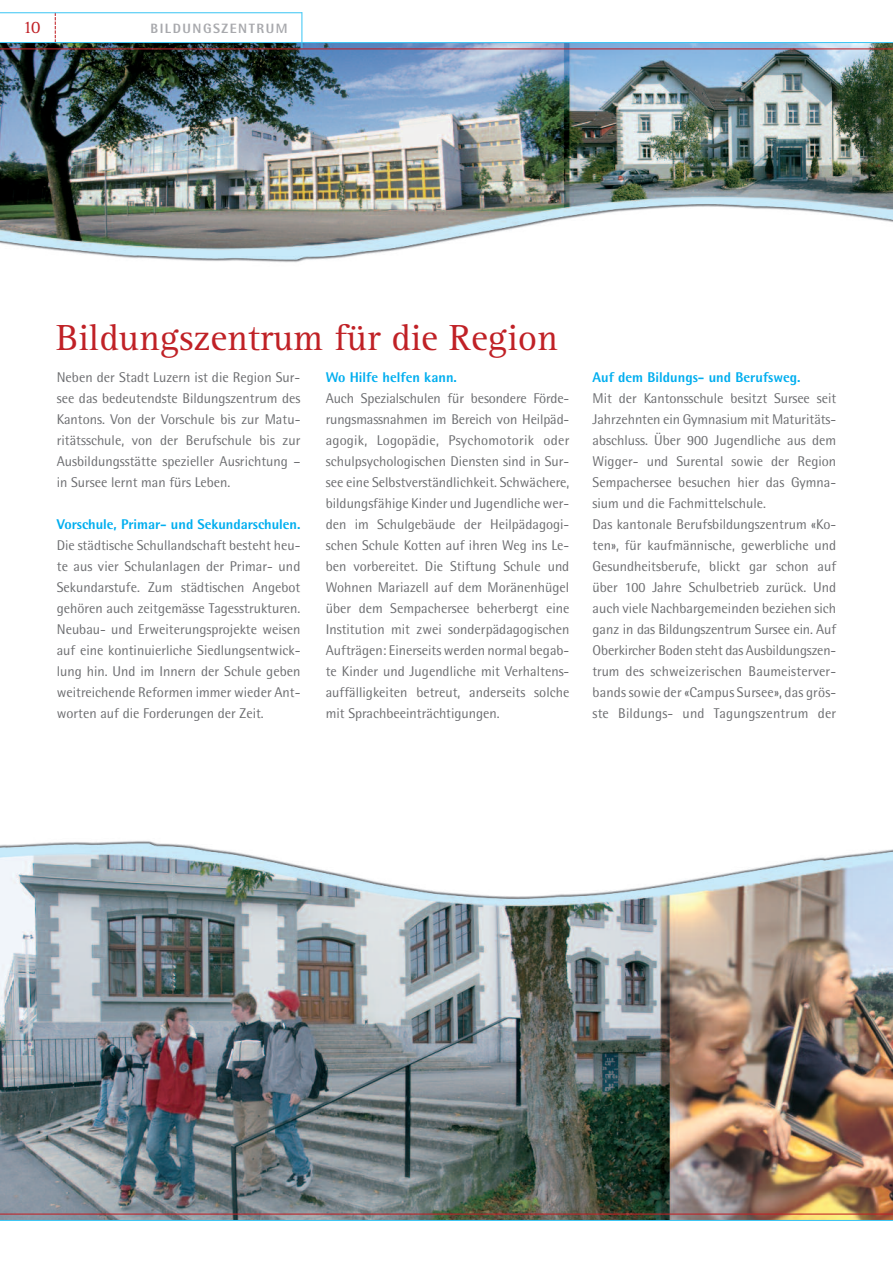
<style>
.page{position:relative;width:893px;height:1263px;background:#fff}
.page>*{position:absolute;margin:0;border:0;box-sizing:border-box;transform-origin:0 0}
.t1{font:37.5px "AT Rotis Serif";color:#c02126}
.t2{font:18px "AT Rotis Serif";color:#c02126}
.t3{font:14.1px/21px "Rotis Semi Sans";color:#6c6d70;text-align:justify}
.t4{font:800 14.1px "Rotis Semi Sans";color:#00aeef}
.t5{font:800 13.5px "Rotis Semi Sans";letter-spacing:.11em;color:#a8a9ad}
</style>
<div class="page">
<img style="left:0;top:43px;width:893px;height:1177px">
<svg style="left:55px;top:13px;width:1px;height:29px"></svg>
<hr style="left:301px;top:12px;width:1px;height:37px;background:#40c7f4">
<hr style="left:0;top:48px;width:893px;height:1px;background:#c02126">
<hr style="left:0;top:42px;width:893px;height:1px;background:#40c7f4">
<hr style="left:0;top:12px;width:302px;height:1px;background:#40c7f4">
<hr style="left:0;top:1220px;width:893px;height:1px;background:#40c7f4">
<hr style="left:0;top:1213px;width:893px;height:1px;background:#c02126">
<p class="t2" style="left:23px;top:21px;width:19px">10</p>
<p class="t5" style="left:150px;top:24px;width:139px">BILDUNGSZENTRUM</p>
<h1 class="t1" style="left:56px;top:325px;width:503px">Bildungszentrum für die Region</h1>
<p class="t3" style="left:57px;top:368px;width:245px">Neben der Stadt Luzern ist die Region Sur&shy;see das bedeutendste Bildungszentrum des Kantons. Von der Vorschule bis zur Matu&shy;ritätsschule, von der Berufschule bis zur Ausbildungsstätte spezieller Ausrichtung – in Sursee lernt man fürs Leben.</p>
<p class="t4" style="left:57px;top:520px;width:245px">Vorschule, Primar- und Sekundarschulen.</p>
<p class="t3" style="left:57px;top:536px;width:245px">Die städtische Schullandschaft besteht heu&shy;te aus vier Schulanlagen der Primar- und Sekundarstufe. Zum städtischen Angebot gehören auch zeitgemässe Tagesstrukturen.<br>Neubau- und Erweiterungsprojekte weisen auf eine kontinuierliche Siedlungsentwick&shy;lung hin. Und im Innern der Schule geben weitreichende Reformen immer wieder Ant&shy;worten auf die Forderungen der Zeit.</p>
<p class="t4" style="left:326px;top:373px;width:133px">Wo Hilfe helfen kann.</p>
<p class="t3" style="left:326px;top:389px;width:245px">Auch Spezialschulen für besondere Förde&shy;rungsmassnahmen im Bereich von Heilpäd&shy;agogik, Logopädie, Psychomotorik oder schulpsychologischen Diensten sind in Sur&shy;see eine Selbstverständlichkeit. Schwächere, bildungsfähige Kinder und Jugendliche wer&shy;den im Schulgebäude der Heilpädagogi&shy;schen Schule Kotten auf ihren Weg ins Le&shy;ben vorbereitet. Die Stiftung Schule und Wohnen Mariazell auf dem Moränenhügel über dem Sempachersee beherbergt eine Institution mit zwei sonderpädagogischen Aufträgen: Einerseits werden normal begab&shy;te Kinder und Jugendliche mit Verhaltens&shy;auffälligkeiten betreut, anderseits solche mit Sprachbeeinträchtigungen.</p>
<p class="t4" style="left:593px;top:373px;width:210px">Auf dem Bildungs- und Berufsweg.</p>
<p class="t3" style="left:593px;top:389px;width:245px;text-align:left">Mit der Kantonsschule besitzt Sursee seit Jahrzehnten ein Gymnasium mit Maturitäts&shy;abschluss. Über 900 Jugendliche aus dem Wigger- und Surental sowie der Region Sempachersee besuchen hier das Gymna&shy;sium und die Fachmittelschule.<br>Das kantonale Berufsbildungszentrum «Ko&shy;ten», für kaufmännische, gewerbliche und Gesundheitsberufe, blickt gar schon auf über 100 Jahre Schulbetrieb zurück. Und auch viele Nachbargemeinden beziehen sich ganz in das Bildungszentrum Sursee ein. Auf Oberkircher Boden steht das Ausbildungszen&shy;trum des schweizerischen Baumeisterver&shy;bands sowie der «Campus Sursee», das grös&shy;ste Bildungs- und Tagungszentrum der</p>
</div>
